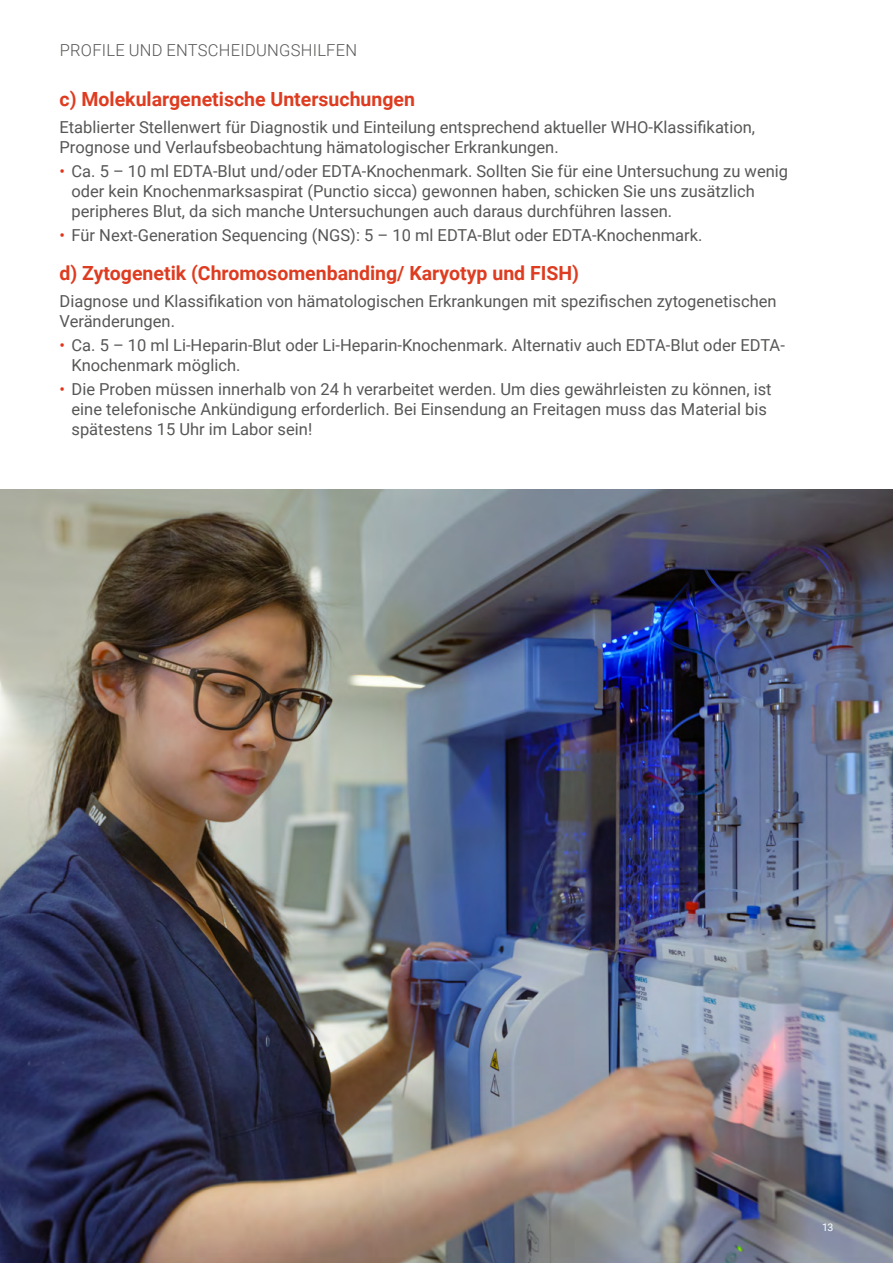
<style>
.page{position:relative;width:893px;height:1263px;background:#fff}
.page>*{position:absolute;margin:0;border:0;box-sizing:border-box;transform-origin:0 0}
.t1{font:700 19.5px "Roboto";color:#de3c20}
.t2{font:16.5px/19.8px "Roboto";color:#575756}
.t3{font:300 16.5px "Roboto";letter-spacing:.015em;color:#575756}
.t4{font:10.5px "Roboto";color:#fff}
.s1{color:#e43317}
</style>
<div class="page">
<img style="left:0;top:489px;width:893px;height:774px">
<p class="t3" style="left:60px;top:39px;width:299px">PROFILE UND ENTSCHEIDUNGSHILFEN</p>
<p class="t1" style="left:60px;top:85px;width:357px">c) Molekulargenetische Untersuchungen</p>
<p class="t2" style="left:60px;top:117px;width:697px">Etablierter Stellenwert für Diagnostik und Einteilung entsprechend aktueller WHO-Klassifikation,<br>Prognose und Verlaufsbeobachtung hämatologischer Erkrankungen.</p>
<p class="t2" style="left:72px;top:161px;width:718px;text-indent:-12px"><span class="s1">•</span> Ca. 5 – 10 ml EDTA-Blut und/oder EDTA-Knochenmark. Sollten Sie für eine Untersuchung zu wenig oder kein Knochenmarksaspirat (Punctio sicca) gewonnen haben, schicken Sie uns zusätzlich peripheres Blut, da sich manche Untersuchungen auch daraus durchführen lassen.</p>
<p class="t2" style="left:60px;top:225px;width:644px"><span class="s1">•</span> Für Next-Generation Sequencing (NGS): 5 – 10 ml EDTA-Blut oder EDTA-Knochenmark.</p>
<p class="t1" style="left:60px;top:259px;width:521px">d) Zytogenetik (Chromosomenbanding/ Karyotyp und FISH)</p>
<p class="t2" style="left:60px;top:290px;width:719px">Diagnose und Klassifikation von hämatologischen Erkrankungen mit spezifischen zytogenetischen<br>Veränderungen.</p>
<p class="t2" style="left:72px;top:335px;width:715px;text-indent:-12px"><span class="s1">•</span> Ca. 5 – 10 ml Li-Heparin-Blut oder Li-Heparin-Knochenmark. Alternativ auch EDTA-Blut oder EDTA-<br>Knochenmark möglich.</p>
<p class="t2" style="left:72px;top:379px;width:702px;text-indent:-12px"><span class="s1">•</span> Die Proben müssen innerhalb von 24 h verarbeitet werden. Um dies gewährleisten zu können, ist eine telefonische Ankündigung erforderlich. Bei Einsendung an Freitagen muss das Material bis spätestens 15 Uhr im Labor sein!</p>
<p class="t4" style="left:822px;top:1220px;width:13px">13</p>
</div>
